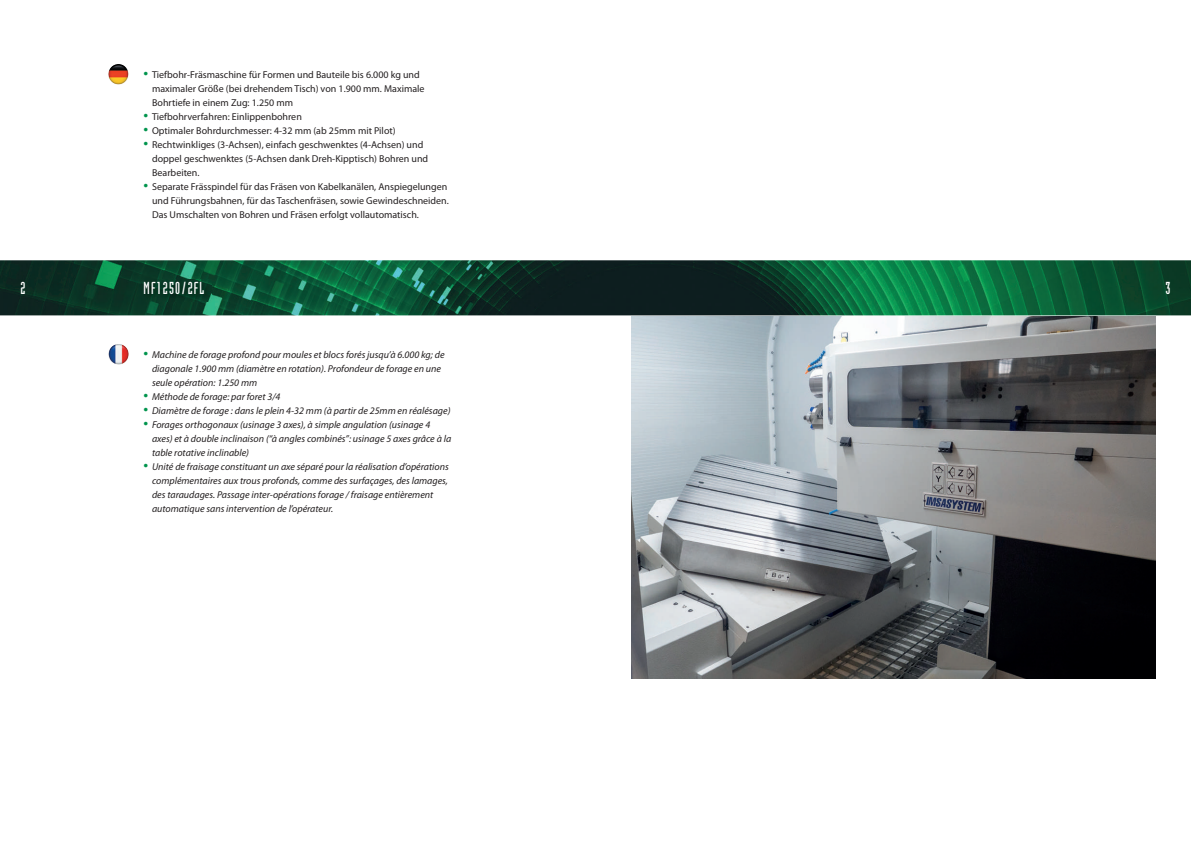
<style>
.page{position:relative;width:1191px;height:842px;background:#fff}
.page>*{position:absolute;margin:0;border:0;box-sizing:border-box;transform-origin:0 0}
.t1{font:17px "Industria LT Std Solid";letter-spacing:.07em;color:#fff}
.t2{font:italic 10px/14px "Myriad Pro";color:#231f20}
.t3{font:10px/14px "Myriad Pro";color:#231f20}
.s1{font-size:17px;color:#00944d}
.s2{font-style:normal;font-size:17px;color:#00944d}
</style>
<div class="page">
<img style="left:631px;top:316px;width:524px;height:362px">
<img style="left:0;top:260px;width:1191px;height:55px">
<img style="left:142px;top:279px;width:70px;height:23px">
<img style="left:108px;top:64px;width:21px;height:21px;border-radius:10px">
<img style="left:108px;top:344px;width:21px;height:21px;border-radius:10px">
<p class="t3" style="left:152px;top:67px;width:274px;text-indent:-9px"><span class="s1">•</span> Tiefbohr-Fräsmaschine für Formen und Bauteile bis 6.000 kg und maximaler Größe (bei drehendem Tisch) von 1.900 mm. Maximale<br>Bohrtiefe in einem Zug: 1.250 mm</p>
<p class="t3" style="left:143px;top:109px;width:160px"><span class="s1">•</span> Tiefbohrverfahren: Einlippenbohren</p>
<p class="t3" style="left:143px;top:123px;width:254px"><span class="s1">•</span> Optimaler Bohrdurchmesser: 4-32 mm (ab 25mm mit Pilot)</p>
<p class="t3" style="left:152px;top:137px;width:278px;text-indent:-9px"><span class="s1">•</span> Rechtwinkliges (3-Achsen), einfach geschwenktes (4-Achsen) und doppel geschwenktes (5-Achsen dank Dreh-Kipptisch) Bohren und<br>Bearbeiten.</p>
<p class="t3" style="left:152px;top:179px;width:298px;text-indent:-9px"><span class="s1">•</span> Separate Frässpindel für das Fräsen von Kabelkanälen, Anspiegelungen und Führungsbahnen, für das Taschenfräsen, sowie Gewindeschneiden.<br>Das Umschalten von Bohren und Fräsen erfolgt vollautomatisch.</p>
<h1 class="t1" style="left:143px;top:278px;width:62px">MF1250/2FL</h1>
<h1 class="t1" style="left:20px;top:278px;width:7px">2</h1>
<h1 class="t1" style="left:1165px;top:278px;width:7px">3</h1>
<p class="t2" style="left:152px;top:347px;width:294px;text-indent:-9px"><span class="s2">•</span> Machine de forage profond pour moules et blocs forés jusqu’à 6.000 kg; de diagonale 1.900 mm (diamètre en rotation). Profondeur de forage en une seule opération: 1.250 mm</p>
<p class="t2" style="left:143px;top:389px;width:138px"><span class="s2">•</span> Méthode de forage: par foret 3/4</p>
<p class="t2" style="left:143px;top:403px;width:308px"><span class="s2">•</span> Diamètre de forage : dans le plein 4-32 mm (à partir de 25mm en réalésage)</p>
<p class="t2" style="left:152px;top:417px;width:301px;text-indent:-9px"><span class="s2">•</span> Forages orthogonaux (usinage 3 axes), à simple angulation (usinage 4 axes) et à double inclinaison (“à angles combinés”: usinage 5 axes grâce à la table rotative inclinable)</p>
<p class="t2" style="left:152px;top:459px;width:298px;text-indent:-9px"><span class="s2">•</span> Unité de fraisage constituant un axe séparé pour la réalisation d’opérations complémentaires aux trous profonds, comme des surfaçages, des lamages, des taraudages. Passage inter-opérations forage / fraisage entièrement automatique sans intervention de l’opérateur.</p>
</div>
